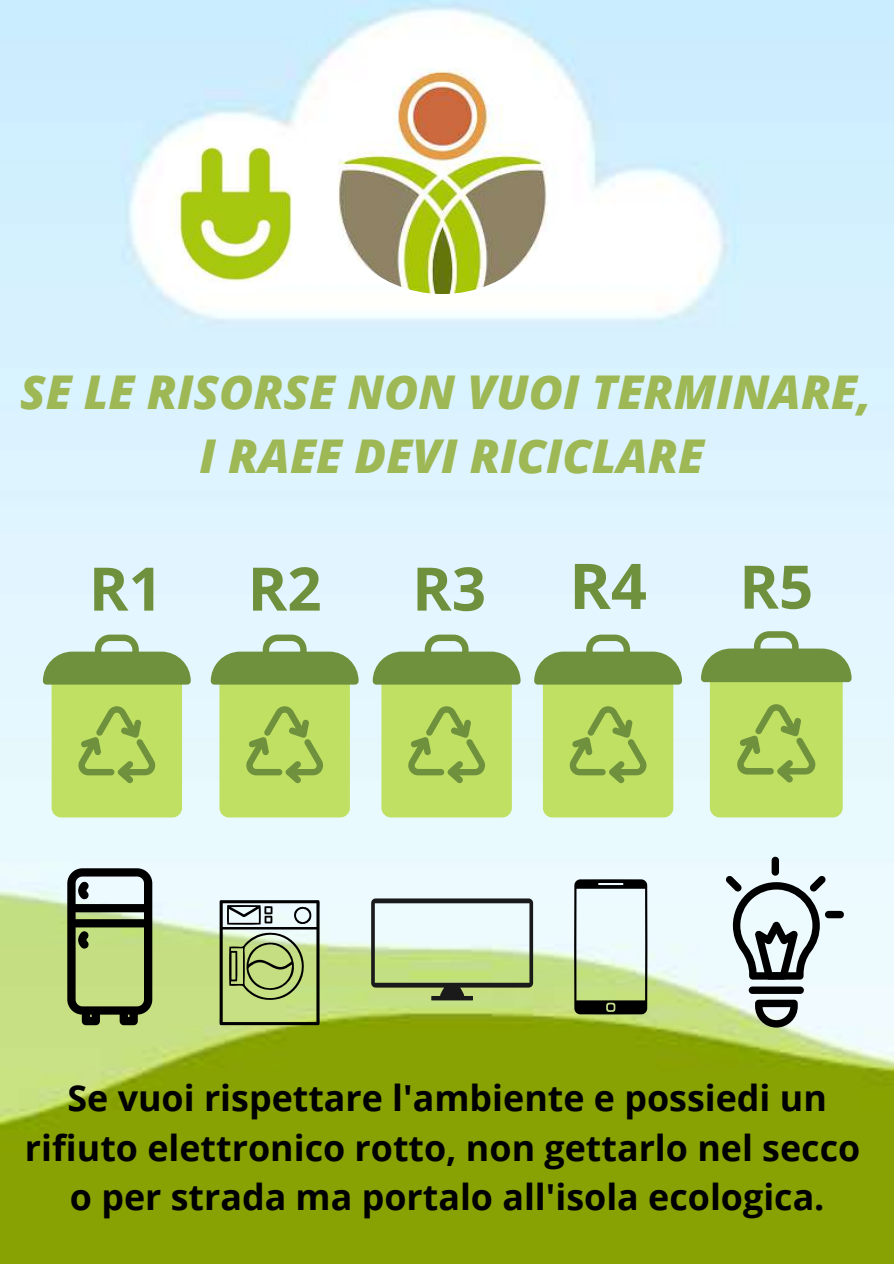
<style>
.page{position:relative;width:894px;height:1264px;background:#fff}
.page>*{position:absolute;margin:0;border:0;box-sizing:border-box;transform-origin:0 0}
.t1{font:700 63px "Open Sans";color:#6f913d}
.t2{font:700 60px "Open Sans";color:#6f913d}
.t3{font:italic 800 46.5px/64.2px "Open Sans";color:#9eb855;text-align:center}
.t4{font:700 35.85px/49.2px "Open Sans";color:#000;text-align:center}
</style>
<div class="page">
<img style="left:0;top:0;width:893px;height:1263px">
<svg style="left:43px;top:634px;width:148px;height:183px;background:#b2d176"></svg>
<svg style="left:700px;top:631px;width:151px;height:186px;background:#b2d176"></svg>
<svg style="left:372px;top:634px;width:148px;height:183px;background:#b2d176"></svg>
<svg style="left:211px;top:634px;width:147px;height:183px;background:#b2d074"></svg>
<svg style="left:534px;top:634px;width:147px;height:183px;background:#b2d074"></svg>
<svg style="left:67px;top:868px;width:85px;height:157px;background:#7f8d62"></svg>
<svg style="left:371px;top:898px;width:162px;height:102px;background:#bccea9"></svg>
<svg style="left:219px;top:899px;width:101px;height:126px;background:#9faf7e"></svg>
<svg style="left:574px;top:879px;width:73px;height:135px;background:#b2c1ab"></svg>
<img style="left:320px;top:50px;width:244px;height:244px;border-radius:50%">
<img style="left:154px;top:133px;width:161px;height:161px;border-radius:50%">
<svg style="left:754px;top:999px;width:43px;height:28px"></svg>
<div style="left:748px;top:986px;width:55px;height:7px;background:#000;border-radius:4px"></div>
<div style="left:771px;top:856px;width:7px;height:19px;background:#000;border-radius:4px"></div>
<svg style="left:725px;top:875px;width:118px;height:104px;background:#acb6b8"></svg>
<p class="t3" style="left:20px;top:358px;width:852px">SE LE RISORSE NON VUOI TERMINARE,<br>I RAEE DEVI RICICLARE</p>
<h2 class="t2" style="left:89px;top:546px;width:75px">R1</h2>
<h2 class="t2" style="left:247px;top:546px;width:75px">R2</h2>
<h2 class="t2" style="left:412px;top:546px;width:75px">R3</h2>
<h1 class="t1" style="left:569px;top:541px;width:79px">R4</h1>
<h2 class="t2" style="left:739px;top:544px;width:75px">R5</h2>
<p class="t4" style="left:25px;top:1072px;width:836px">Se vuoi rispettare l'ambiente e possiedi un rifiuto elettronico rotto, non gettarlo nel secco o per strada ma portalo all'isola ecologica.</p>
</div>
